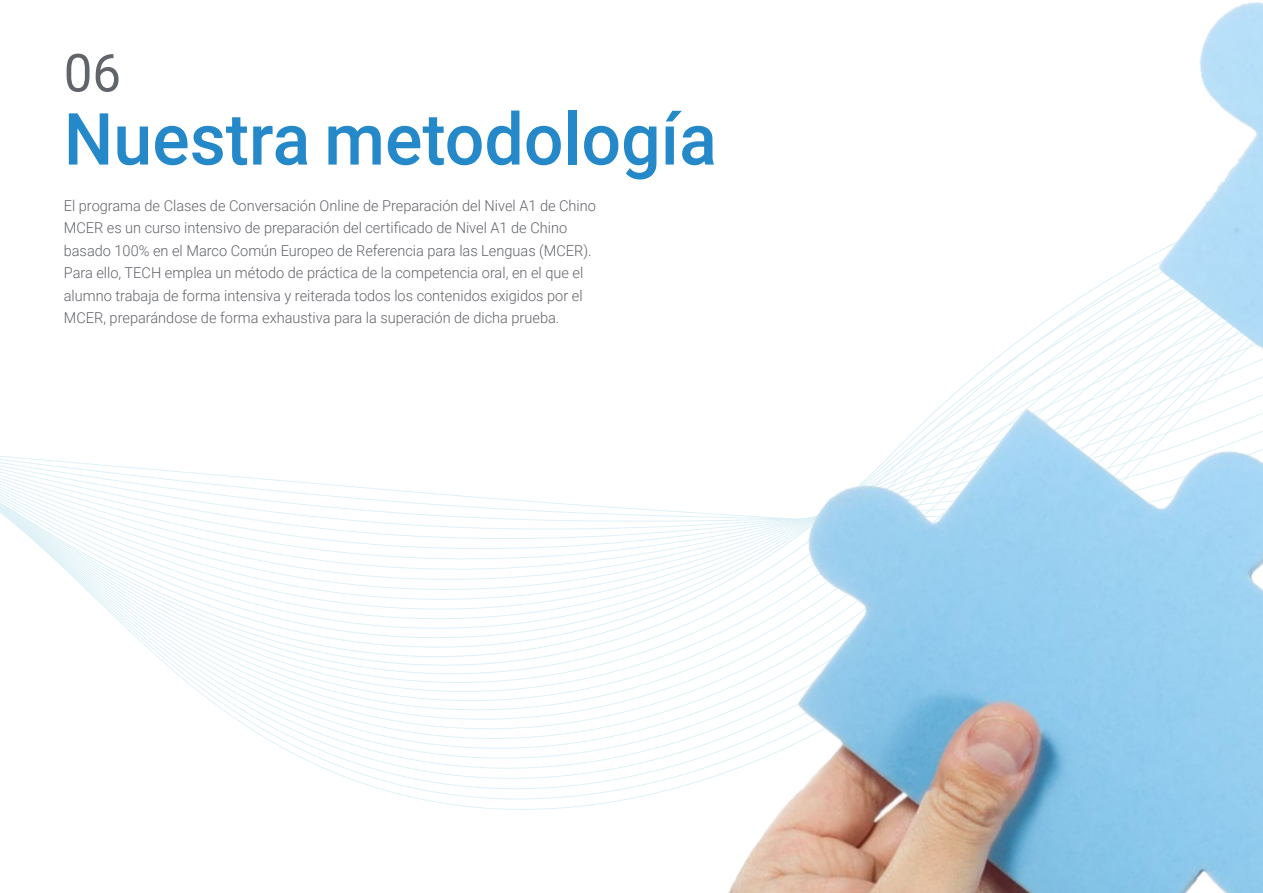
<style>
.page{position:relative;width:1263px;height:893px;background:#fff}
.page>*{position:absolute;margin:0;border:0;box-sizing:border-box;transform-origin:0 0}
.t1{font:500 72px "Roboto";color:#2488c9}
.t2{font:52.5px "Roboto";color:#61646a}
.t3{font:300 15px/22.5px "Roboto";color:#61646a}
</style>
<div class="page">
<svg style="left:0;top:456px;width:526px;height:354px"></svg>
<img style="left:526px;top:2px;width:737px;height:891px">
<h2 class="t2" style="left:64px;top:36px;width:59px">06</h2>
<h1 class="t1" style="left:64px;top:89px;width:655px">Nuestra metodología</h1>
<p class="t3" style="left:64px;top:194px;width:534px">El programa de Clases de Conversación Online de Preparación del Nivel A1 de Chino MCER es un curso intensivo de preparación del certificado de Nivel A1 de Chino basado 100% en el Marco Común Europeo de Referencia para las Lenguas (MCER).<br>Para ello, TECH emplea un método de práctica de la competencia oral, en el que el alumno trabaja de forma intensiva y reiterada todos los contenidos exigidos por el MCER, preparándose de forma exhaustiva para la superación de dicha prueba.</p>
</div>
